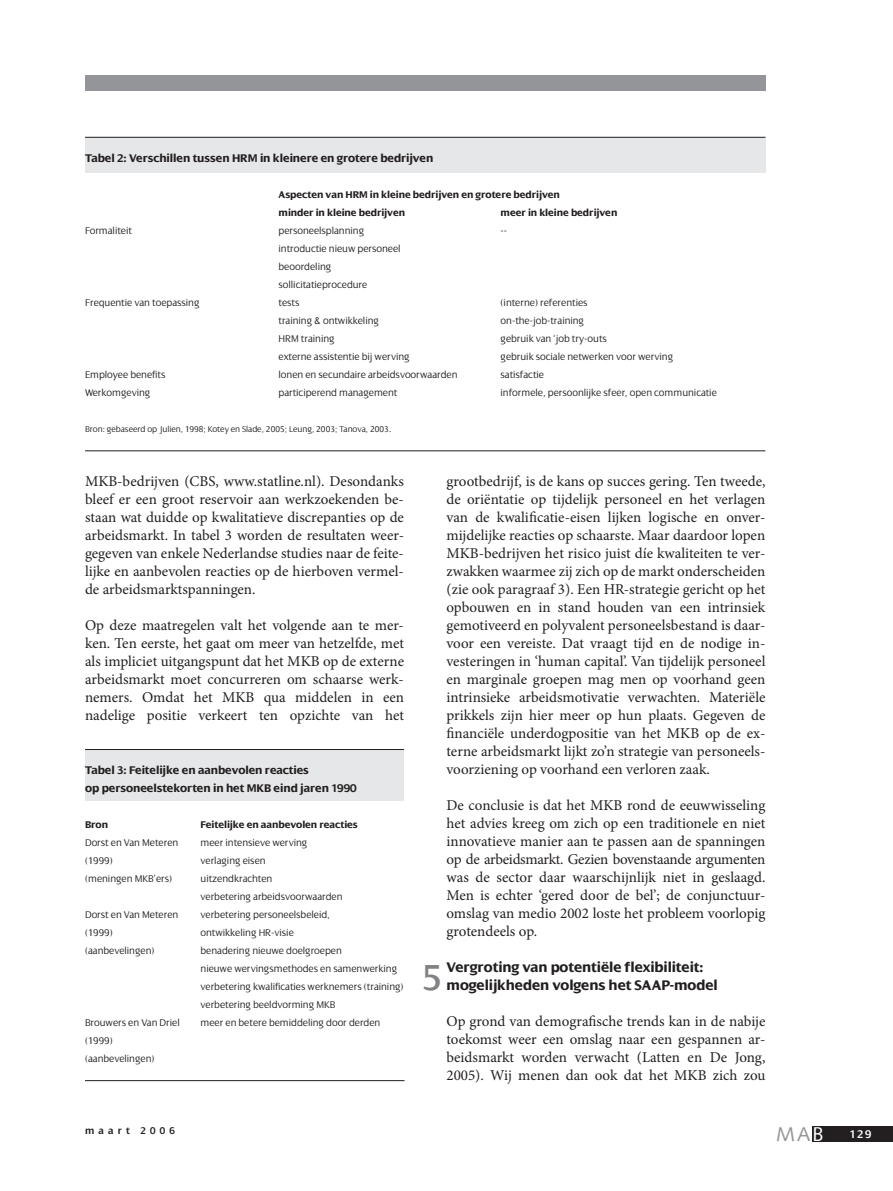
<style>
.page{position:relative;width:893px;height:1191px;background:#fff}
.page>*{position:absolute;margin:0;border:0;box-sizing:border-box;transform-origin:0 0}
.t1{font:39px "Dialog";color:#808285}
.t2{font:19.95px "Syntax LT Std";color:#939598}
.t3{font:15px/18px "Minion Pro";color:#231f20;text-align:justify}
.t4{font:700 15px/18px "Dialog";letter-spacing:-.005em;color:#231f20}
.t5{font:700 12px/18px "Dialog";letter-spacing:-.005em;color:#231f20}
.t6{font:600 12px "Dialog";color:#fff}
.t7{font:300 10.5px/18px "Dialog";letter-spacing:-.005em;color:#231f20}
.t8{font:700 10.5px/18px "Dialog";letter-spacing:-.005em;color:#231f20}
.t9{font:600 10.5px "Dialog";letter-spacing:.4em;color:#231f20}
.t10{font:300 9px "Dialog";letter-spacing:-.005em;color:#231f20}
.s1{color:#fff}
</style>
<div class="page">
<div style="left:85px;top:137px;width:680px;height:35px;background:#e6e7e9"></div>
<hr style="left:85px;top:450px;width:680px;height:1px;background:#231f20">
<hr style="left:85px;top:137px;width:680px;height:1px;background:#231f20">
<div style="left:85px;top:749px;width:319px;height:52px;background:#e6e7e9"></div>
<hr style="left:85px;top:1080px;width:319px;height:1px;background:#231f20">
<hr style="left:85px;top:749px;width:319px;height:1px;background:#231f20">
<div style="left:812px;top:1126px;width:81px;height:16px;background:#231f20"></div>
<div style="left:85px;top:75px;width:680px;height:15px;background:#939598"></div>
<p class="t5" style="left:85px;top:150px;width:350px">Tabel 2: Verschillen tussen HRM in kleinere en grotere bedrijven</p>
<p class="t8" style="left:279px;top:186px;width:283px">Aspecten van HRM in kleine bedrijven en grotere bedrijven minder in kleine bedrijven</p>
<p class="t8" style="left:501px;top:204px;width:118px">meer in kleine bedrijven</p>
<p class="t7" style="left:85px;top:222px;width:48px">Formaliteit</p>
<p class="t7" style="left:279px;top:222px;width:87px">personeelsplanning</p>
<p class="t7" style="left:501px;top:222px;width:8px">--</p>
<p class="t7" style="left:279px;top:240px;width:124px">introductie nieuw personeel beoordeling sollicitatieprocedure</p>
<p class="t7" style="left:85px;top:294px;width:116px">Frequentie van toepassing</p>
<p class="t7" style="left:279px;top:294px;width:22px">tests</p>
<p class="t7" style="left:501px;top:294px;width:89px">(interne) referenties</p>
<p class="t7" style="left:279px;top:312px;width:102px">training &amp; ontwikkeling</p>
<p class="t7" style="left:501px;top:312px;width:85px">on-the-job-training</p>
<p class="t7" style="left:279px;top:330px;width:58px">HRM training</p>
<p class="t7" style="left:501px;top:330px;width:108px">gebruik van ‘job try-outs</p>
<p class="t7" style="left:279px;top:348px;width:133px">externe assistentie bij werving</p>
<p class="t7" style="left:501px;top:348px;width:174px">gebruik sociale netwerken voor werving</p>
<p class="t7" style="left:85px;top:366px;width:82px">Employee benefits</p>
<p class="t7" style="left:279px;top:366px;width:180px">lonen en secundaire arbeidsvoorwaarden</p>
<p class="t7" style="left:501px;top:366px;width:45px">satisfactie</p>
<p class="t7" style="left:85px;top:384px;width:67px">Werkomgeving</p>
<p class="t7" style="left:279px;top:384px;width:120px">participerend management</p>
<p class="t7" style="left:501px;top:384px;width:218px">informele, persoonlijke sfeer, open communicatie</p>
<p class="t10" style="left:85px;top:426px;width:308px">Bron: gebaseerd op Julien, 1998; Kotey en Slade, 2005; Leung, 2003; Tanova, 2003.</p>
<p class="t3" style="left:85px;top:474px;width:320px">MKB-bedrijven (CBS, www.statline.nl). Desondanks bleef er een groot reservoir aan werkzoekenden be - staan wat duidde op kwalitatieve discrepanties op de arbeidsmarkt. In tabel 3 worden de resultaten weer&shy;gegeven van enkele Nederlandse studies naar de feite&shy;lijke en aanbevolen reacties op de hierboven ver mel&shy;de arbeidsmarktspanningen.</p>
<p class="t3" style="left:85px;top:618px;width:320px">Op deze maatregelen valt het volgende aan te mer&shy;ken. Ten eerste, het gaat om meer van hetzelfde, met als impliciet uitgangspunt dat het MKB op de externe arbeidsmarkt moet concurreren om schaarse werk&shy;nemers. Omdat het MKB qua middelen in een nadelige positie verkeert ten opzichte van het</p>
<p class="t5" style="left:85px;top:762px;width:273px">Tabel 3: Feitelijke en aanbevolen reacties<br>op personeelstekorten in het MKB eind jaren 1990</p>
<p class="t8" style="left:85px;top:816px;width:25px">Bron</p>
<p class="t8" style="left:201px;top:816px;width:159px">Feitelijke en aanbevolen reacties</p>
<p class="t7" style="left:85px;top:834px;width:95px">Dorst en Van Meteren</p>
<p class="t7" style="left:201px;top:834px;width:108px">meer intensieve werving</p>
<p class="t7" style="left:85px;top:852px;width:29px">(1999)</p>
<p class="t7" style="left:201px;top:852px;width:67px">verlaging eisen</p>
<p class="t7" style="left:85px;top:870px;width:89px">(meningen MKB’ers)</p>
<p class="t7" style="left:201px;top:870px;width:144px">uitzendkrachten<br>verbetering arbeidsvoorwaarden</p>
<p class="t7" style="left:85px;top:906px;width:95px">Dorst en Van Meteren</p>
<p class="t7" style="left:201px;top:906px;width:131px">verbetering personeelsbeleid,</p>
<p class="t7" style="left:85px;top:924px;width:29px">(1999)</p>
<p class="t7" style="left:201px;top:924px;width:95px">ontwikkeling HR-visie</p>
<p class="t7" style="left:85px;top:942px;width:71px">(aanbevelingen)</p>
<p class="t7" style="left:201px;top:942px;width:205px">benadering nieuwe doelgroepen<br>nieuwe wervingsmethodes en samenwerking verbetering kwalificaties werknemers (training) verbetering beeldvorming MKB</p>
<p class="t7" style="left:85px;top:1014px;width:96px">Brouwers en Van Driel</p>
<p class="t7" style="left:201px;top:1014px;width:181px">meer en betere bemiddeling door derden</p>
<p class="t7" style="left:85px;top:1032px;width:71px">(1999) (aanbevelingen)</p>
<p class="t3" style="left:446px;top:474px;width:321px">grootbedrijf, is de kans op succes gering. Ten tweede, de oriëntatie op tijdelijk personeel en het verlagen van de kwalificatie-eisen lijken logische en onver&shy;mijdelijke reacties op schaarste. Maar daardoor lopen MKB-bedrijven het risico juist díe kwaliteiten te ver&shy;zwakken waarmee zij zich op de markt onderscheiden (zie ook paragraaf 3). Een HR-strategie gericht op het opbouwen en in stand houden van een intrinsiek gemotiveerd en polyvalent personeelsbestand is daar&shy;voor een vereiste. Dat vraagt tijd en de nodige in - vesteringen in ‘human capital’. Van tijdelijk personeel en marginale groepen mag men op voorhand geen intrinsieke arbeidsmotivatie verwachten. Materiële prikkels zijn hier meer op hun plaats. Gegeven de financiële underdogpositie van het MKB op de ex - terne arbeidsmarkt lijkt zo’n strategie van personeels - voorziening op voorhand een verloren zaak.</p>
<p class="t3" style="left:446px;top:798px;width:320px">De conclusie is dat het MKB rond de eeuwwisseling het advies kreeg om zich op een traditionele en niet innovatieve manier aan te passen aan de spanningen op de arbeidsmarkt. Gezien bovenstaande argumenten was de sector daar waarschijnlijk niet in geslaagd.<br>Men is echter ‘gered door de bel’; de conjunc tuur&shy;omslag van medio 2002 loste het probleem voorlopig grotendeels op.</p>
<p class="t4" style="left:446px;top:959px;width:273px">Vergroting van potentiële flexibiliteit: mogelijkheden volgens het SAAP-model</p>
<p class="t3" style="left:446px;top:1014px;width:320px">Op grond van demografische trends kan in de nabije toekomst weer een omslag naar een gespannen ar - beidsmarkt worden verwacht (Latten en De Jong, 2005). Wij menen dan ook dat het MKB zich zou</p>
<h1 class="t1" style="left:423px;top:959px;width:21px">5</h1>
<p class="t9" style="left:85px;top:1127px;width:91px">maart 2006</p>
<h2 class="t2" style="left:776px;top:1124px;width:49px">MA<span class="s1">B</span></h2>
<p class="t6" style="left:850px;top:1129px;width:23px">129</p>
</div>
